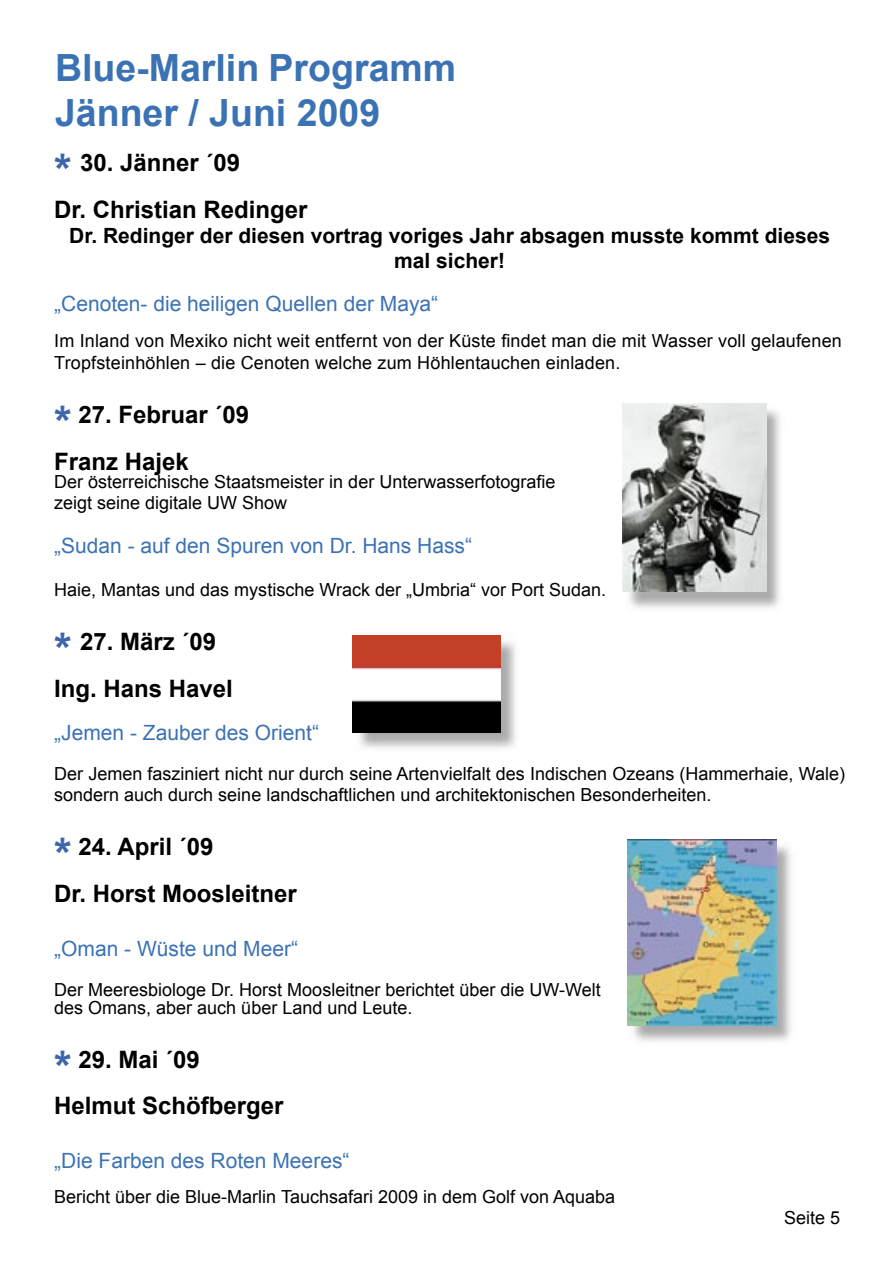
<style>
.page{position:relative;width:893px;height:1263px;background:#fff}
.page>*{position:absolute;margin:0;border:0;box-sizing:border-box;transform-origin:0 0}
.t1{font:700 37.5px/45px "Arial";color:#3b72b4}
.t2{font:700 24px/46.8px "Arial";color:#000}
.t3{font:21px "Arial";color:#3b72b4}
.t4{font:700 21px/25.2px "Arial";color:#000;text-align:center}
.t5{font:18px/21.6px "Arial";color:#000}
.s1{font-size:45px;color:#3c65ab}
</style>
<div class="page">
<img style="left:624px;top:404px;width:156px;height:204px">
<img style="left:623px;top:403px;width:143px;height:188px">
<img style="left:354px;top:641px;width:162px;height:108px">
<img style="left:353px;top:635px;width:148px;height:97px">
<img style="left:628px;top:846px;width:163px;height:195px">
<img style="left:628px;top:839px;width:149px;height:186px">
<h1 class="t1" style="left:55px;top:47px;width:403px">Blue-Marlin Programm<br>Jänner / Juni 2009</h1>
<h2 class="t2" style="left:54px;top:140px;width:255px"><span class="s1">*</span> 30. Jänner ´09<br>Dr. Christian Redinger</h2>
<p class="t4" style="left:69px;top:224px;width:762px">Dr. Redinger der diesen vortrag voriges Jahr absagen musste kommt dieses mal sicher!</p>
<p class="t3" style="left:54px;top:290px;width:385px">„Cenoten- die heiligen Quellen der Maya“</p>
<p class="t5" style="left:54px;top:330px;width:789px">Im Inland von Mexiko nicht weit entfernt von der Küste findet man die mit Wasser voll gelaufenen<br>Tropfsteinhöhlen – die Cenoten welche zum Höhlentauchen einladen.</p>
<h2 class="t2" style="left:54px;top:392px;width:196px"><span class="s1">*</span> 27. Februar ´09<br>Franz Hajek</h2>
<p class="t5" style="left:54px;top:471px;width:503px">Der österreichische Staatsmeister in der Unterwasserfotografie zeigt seine digitale UW Show</p>
<p class="t3" style="left:54px;top:531px;width:419px">„Sudan - auf den Spuren von Dr. Hans Hass“</p>
<p class="t5" style="left:54px;top:579px;width:553px">Haie, Mantas und das mystische Wrack der „Umbria“ vor Port Sudan.</p>
<h2 class="t2" style="left:54px;top:619px;width:180px"><span class="s1">*</span> 27. März ´09<br>Ing. Hans Havel</h2>
<p class="t3" style="left:54px;top:719px;width:266px">„Jemen - Zauber des Orient“</p>
<p class="t5" style="left:54px;top:762px;width:792px">Der Jemen fasziniert nicht nur durch seine Artenvielfalt des Indischen Ozeans (Hammerhaie, Wale) sondern auch durch seine landschaftlichen und architektonischen Besonderheiten.</p>
<h2 class="t2" style="left:54px;top:824px;width:244px"><span class="s1">*</span> 24. April ´09<br>Dr. Horst Moosleitner</h2>
<p class="t3" style="left:54px;top:935px;width:245px">„Oman - Wüste und Meer“</p>
<p class="t5" style="left:54px;top:980px;width:548px;line-height:18px">Der Meeresbiologe Dr. Horst Moosleitner berichtet über die UW-Welt des Omans, aber auch über Land und Leute.</p>
<h2 class="t2" style="left:54px;top:1036px;width:231px"><span class="s1">*</span> 29. Mai ´09<br>Helmut Schöfberger</h2>
<p class="t3" style="left:54px;top:1147px;width:297px">„Die Farben des Roten Meeres“</p>
<p class="t5" style="left:54px;top:1185px;width:562px">Bericht über die Blue-Marlin Tauchsafari 2009 in dem Golf von Aquaba</p>
<p class="t5" style="left:784px;top:1207px;width:58px">Seite 5</p>
</div>
